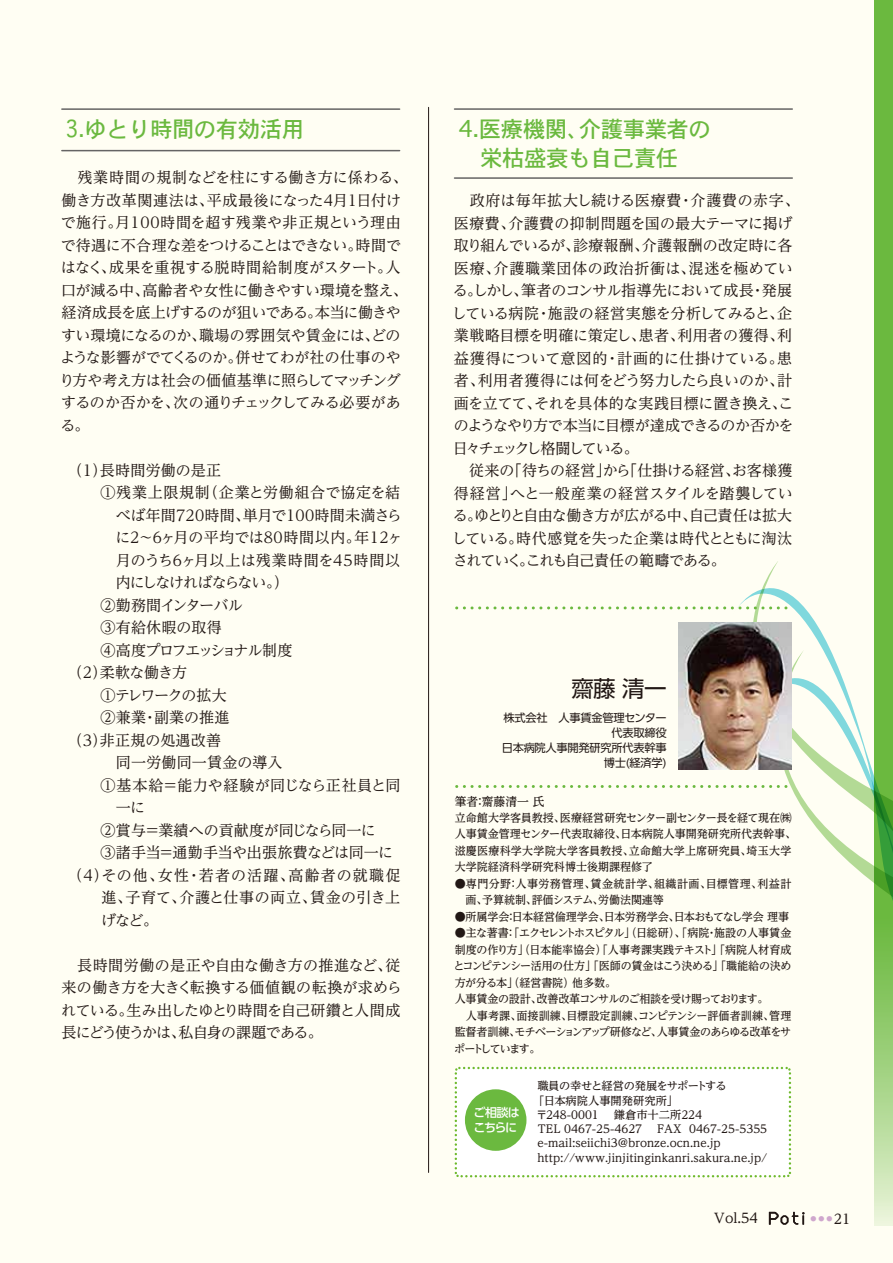
<style>
.page{position:relative;width:893px;height:1263px;background:#fff}
.page>*{position:absolute;margin:0;border:0;box-sizing:border-box;transform-origin:0 0}
.t1{font:22.5px/28.5px "Osaka";letter-spacing:-.025em;color:#6bb93f}
.t2{font:22.5px "Osaka";letter-spacing:-.025em;color:#6bb93f;scale:.9 1}
.t3{font:22.5px "UD Shin Go Pro";color:#221815}
.t4{font:15px/22.5px "UD Reimin Pro";letter-spacing:-.01em;color:#221815}
.t5{font:15px "UD Reimin Pro";letter-spacing:.015em;color:#221815}
.t6{font:15px "UD Reimin Pro";letter-spacing:.02em;color:#221815}
.t7{font:15px "UD Reimin Pro";letter-spacing:.025em;color:#221815}
.t8{font:15px "UD Reimin Pro";letter-spacing:-.085em;color:#221815}
.t9{font:15px "UD Reimin Pro";letter-spacing:.08em;color:#221815}
.t10{font:15px "UD Reimin Pro";letter-spacing:.035em;color:#221815}
.t11{font:15px "UD Reimin Pro";letter-spacing:.05em;color:#221815}
.t12{font:15px "UD Reimin Pro";letter-spacing:.03em;color:#221815}
.t13{font:15px "UD Reimin Pro";letter-spacing:-.08em;color:#221815}
.t14{font:15px "UD Reimin Pro";letter-spacing:-.045em;color:#221815}
.t15{font:500 13.5px "UD Reimin Pro";color:#221815}
.t16{font:500 12px "UD Reimin Pro";color:#221815}
.t17{font:500 12px/15px "UD Shin Go Pro";letter-spacing:-.085em;color:#fff}
.t18{font:500 11.25px/14.2px "UD Reimin Pro";color:#221815}
.t19{font:500 11.25px/16.5px "UD Reimin Pro";letter-spacing:-.035em;color:#221815}
.t20{font:500 11.25px/16.5px "UD Reimin Pro";letter-spacing:.04em;color:#221815}
.t21{font:11.25px/15px "UD Shin Go Pro";letter-spacing:-.025em;color:#221815;text-align:right}
.t22{font:500 6px "UD Reimin Pro";color:#cfa7cd}
</style>
<div class="page">
<div style="left:0;top:0;width:892px;height:1263px;background:#fffef3"></div>
<svg style="left:874px;top:0;width:18px;height:1226px;fill:#6bb93f"></svg>
<svg style="left:752px;top:562px;width:140px;height:88px"></svg>
<img style="left:678px;top:622px;width:113px;height:28px">
<hr style="left:428px;top:107px;width:1px;height:1065px;background:#221815">
<svg style="left:456px;top:650px;width:436px;height:363px"></svg>
<svg style="left:456px;top:606px;width:336px;height:3px"></svg>
<div style="left:454px;top:1067px;width:336px;height:110px;background:#fff"></div>
<div style="left:465px;top:1089px;width:61px;height:62px;background:#6bb93f;border-radius:50%"></div>
<hr style="left:454px;top:108px;width:338px;height:2px;background:#656464">
<hr style="left:454px;top:177px;width:338px;height:2px;background:#656464">
<hr style="left:62px;top:108px;width:337px;height:2px;background:#656464">
<hr style="left:62px;top:150px;width:337px;height:1px;background:#656464">
<svg style="left:768px;top:1212px;width:36px;height:12px"></svg>
<h1 class="t2" style="left:65px;top:115px;width:267px">3.ゆとり時間の有効活用</h1>
<p class="t4" style="left:59px;top:166px;width:350px">　残業時間の規制などを柱にする働き方に係わる、働き方改革関連法は、平成最後になった4月1日付けで施行。月100時間を超す残業や非正規という理由で待遇に不合理な差をつけることはできない。時間ではなく、成果を重視する脱時間給制度がスタート。人口が減る中、高齢者や女性に働きやすい環境を整え、経済成長を底上げするのが狙いである。本当に働きやすい環境になるのか、職場の雰囲気や賃金には、どのような影響がでてくるのか。併せてわが社の仕事のやり方や考え方は社会の価値基準に照らしてマッチングするのか否かを、次の通りチェックしてみる必要がある。</p>
<p class="t5" style="left:68px;top:458px;width:155px">（1）長時間労働の是正</p>
<p class="t11" style="left:101px;top:480px;width:301px">①残業上限規制（企業と労働組合で協定を結</p>
<p class="t6" style="left:101px;top:503px;width:303px">　べば年間720時間、単月で100時間未満さら</p>
<p class="t7" style="left:101px;top:525px;width:303px">　に2～6ヶ月の平均では80時間以内。年12ヶ</p>
<p class="t5" style="left:101px;top:548px;width:301px">　月のうち6ヶ月以上は残業時間を45時間以</p>
<p class="t13" style="left:101px;top:570px;width:190px">　内にしなければならない。）</p>
<p class="t14" style="left:101px;top:593px;width:144px">②勤務間インターバル</p>
<p class="t5" style="left:101px;top:615px;width:123px">③有給休暇の取得</p>
<p class="t8" style="left:101px;top:638px;width:193px">④高度プロフエッショナル制度</p>
<p class="t4" style="left:68px;top:661px;width:121px">（2）柔軟な働き方</p>
<p class="t8" style="left:101px;top:683px;width:127px">①テレワークの拡大</p>
<p class="t5" style="left:101px;top:705px;width:130px">②兼業・副業の推進</p>
<p class="t5" style="left:68px;top:728px;width:155px">（3）非正規の処遇改善</p>
<p class="t5" style="left:75px;top:750px;width:209px">　 　同一労働同一賃金の導入</p>
<p class="t12" style="left:101px;top:773px;width:301px">①基本給＝能力や経験が同じなら正社員と同</p>
<p class="t4" style="left:101px;top:796px;width:46px">　一に</p>
<p class="t4" style="left:101px;top:818px;width:277px">②賞与＝業績への貢献度が同じなら同一に</p>
<p class="t4" style="left:101px;top:841px;width:294px">③諸手当＝通勤手当や出張旅費などは同一に</p>
<p class="t9" style="left:68px;top:863px;width:334px">（4）その他、女性・若者の活躍、高齢者の就職促</p>
<p class="t10" style="left:101px;top:885px;width:300px">進、子育て、介護と仕事の両立、賃金の引き上</p>
<p class="t4" style="left:101px;top:908px;width:58px">げなど。</p>
<p class="t4" style="left:61px;top:953px;width:342px;text-align:justify">　長時間労働の是正や自由な働き方の推進など、従来の働き方を大きく転換する価値観の転換が求められている。生み出したゆとり時間を自己研鑽と人間成長にどう使うかは、私自身の課題である。</p>
<h1 class="t1" style="left:458px;top:114px;width:254px">4.医療機関、介護事業者の　栄枯盛衰も自己責任</h1>
<p class="t4" style="left:451px;top:189px;width:349px">　政府は毎年拡大し続ける医療費・介護費の赤字、医療費、介護費の抑制問題を国の最大テーマに掲げ取り組んでいるが、診療報酬、介護報酬の改定時に各医療、介護職業団体の政治折衝は、混迷を極めている。しかし、筆者のコンサル指導先において成長・発展している病院・施設の経営実態を分析してみると、企業戦略目標を明確に策定し、患者、利用者の獲得、利益獲得について意図的・計画的に仕掛けている。患者、利用者獲得には何をどう努力したら良いのか、計画を立てて、それを具体的な実践目標に置き換え、このようなやり方で本当に目標が達成できるのか否かを日々チェックし格闘している。<br>　従来の「待ちの経営」から「仕掛ける経営、お客様獲得経営」へと一般産業の経営スタイルを踏襲している。ゆとりと自由な働き方が広がる中、自己責任は拡大している。時代感覚を失った企業は時代とともに淘汰されていく。これも自己責任の範疇である。</p>
<h1 class="t3" style="left:571px;top:670px;width:97px">齋藤 清一</h1>
<p class="t21" style="left:501px;top:709px;width:166px">株式会社　人事賃金管理センター代表取締役<br>日本病院人事開発研究所代表幹事博士(経済学)</p>
<p class="t16" style="left:454px;top:791px;width:91px">筆者：齋藤清一 氏</p>
<p class="t18" style="left:454px;top:809px;width:343px;line-height:16.5px">立命館大学客員教授、医療経営研究センター副センター長を経て現在㈱人事賃金管理センター代表取締役、日本病院人事開発研究所代表幹事、滋慶医療科学大学院大学客員教授、立命館大学上席研究員、埼玉大学大学院経済科学研究科博士後期課程修了</p>
<p class="t20" style="left:454px;top:875px;width:338px">●専門分野：人事労務管理、賃金統計学、組織計画、目標管理、利益計　画、予算統制、評価システム、労働法関連等</p>
<p class="t18" style="left:454px;top:909px;width:336px">●所属学会：日本経営倫理学会、日本労務学会、日本おもてなし学会 理事</p>
<p class="t19" style="left:453px;top:924px;width:339px">●主な著書：「エクセレントホスピタル」（日総研）、「病院・施設の人事賃金制度の作り方」（日本能率協会）「人事考課実践テキスト」「病院人材育成とコンピテンシー活用の仕方」「医師の賃金はこう決める」「職能給の決め方が分る本」（経営書院）他多数。<br>人事賃金の設計、改善改革コンサルのご相談を受け賜っております。<br>　人事考課、面接訓練、目標設定訓練、コンピテンシー評価者訓練、管理監督者訓練、モチベーションアップ研修など、人事賃金のあらゆる改革をサポートしています。</p>
<p class="t17" style="left:473px;top:1104px;width:48px">ご相談はこちらに</p>
<p class="t18" style="left:533px;top:1078px;width:195px;text-indent:4px">職員の幸せと経営の発展をサポートする「日本病院人事開発研究所」〒248-0001</p>
<p class="t18" style="left:537px;top:1107px;width:166px;text-indent:76px">鎌倉市十二所224<br>TEＬ 0467-25-4627</p>
<p class="t18" style="left:537px;top:1121px;width:231px;text-indent:120px">FAX 0467-25-5355 e-mail:seiichi3@bronze.ocn.ne.jp http://www.jinjitinginkanri.sakura.ne.jp/</p>
<p class="t15" style="left:713px;top:1207px;width:45px">Vol.54</p>
<p class="t22" style="left:810px;top:1213px;width:23px">● ● ●</p>
<p class="t15" style="left:833px;top:1207px;width:18px">21</p>
</div>
